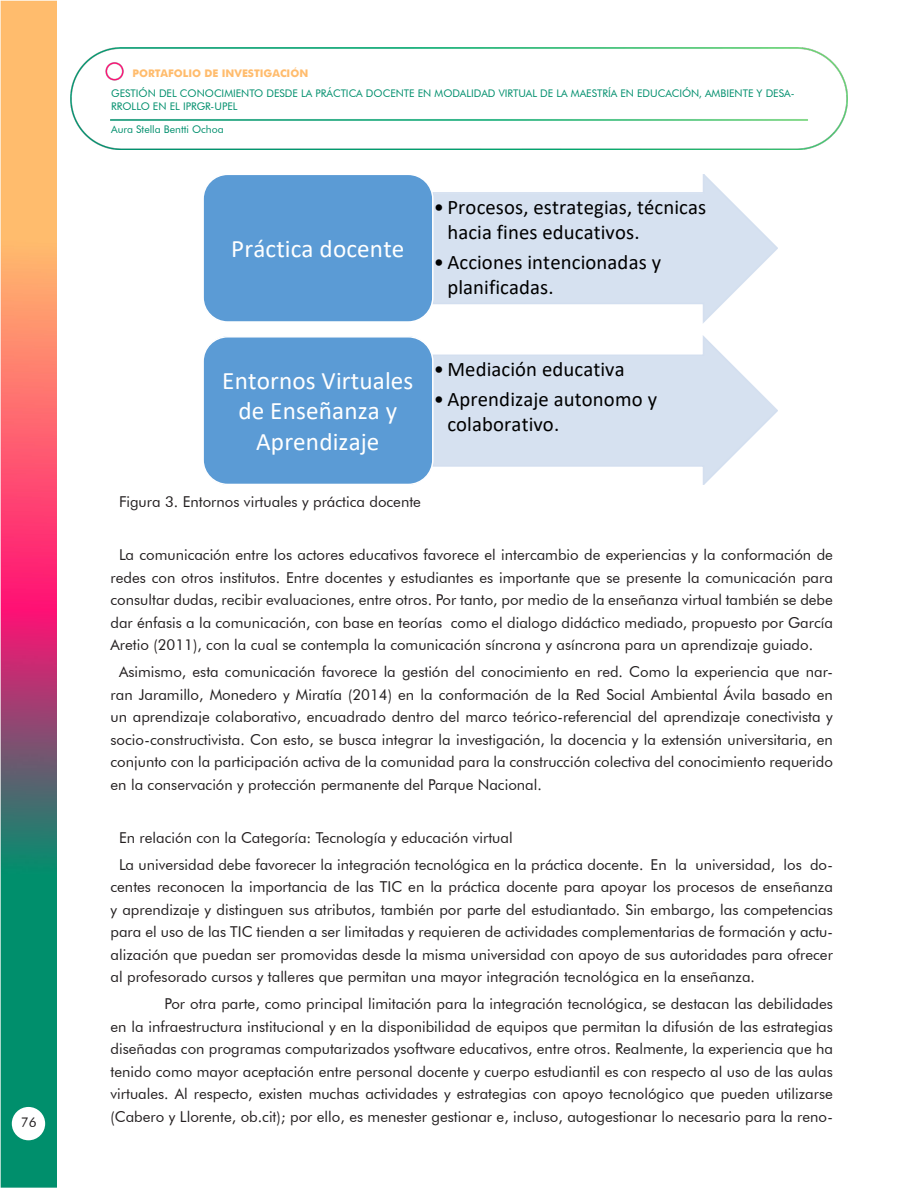
<style>
.page{position:relative;width:918px;height:1188px;background:#fff}
.page>*{position:absolute;margin:0;border:0;box-sizing:border-box;transform-origin:0 0}
.t1{font:25.2px/30.6px "Calibri";letter-spacing:.005em;color:#fff;text-align:center}
.t2{font:20.7px/25.2px "Calibri";letter-spacing:.005em;color:#000}
.t3{font:15px/22.5px "Futura BT";color:#231f20;text-align:justify}
.t4{font:13.5px "Futura BT";color:#231f20}
.t5{font:10.5px/12.6px "Futura BT";color:#008f6d}
.t6{font:700 10.5px "Futura";color:#ffbc6d}
</style>
<div class="page">
<img style="left:0;top:0;width:57px;height:1188px">
<img style="left:71px;top:48px;width:776px;height:102px">
<div style="left:12px;top:1107px;width:33px;height:33px;background:#fff;border-radius:50%"></div>
<svg style="left:433px;top:174px;width:345px;height:149px"></svg>
<div style="left:203px;top:174px;width:230px;height:148px;background:#5b9bd5;border-radius:24px"></div>
<div style="left:203px;top:174px;width:231px;height:149px;border:2px solid #fff;border-radius:25px"></div>
<svg style="left:433px;top:335px;width:345px;height:149px"></svg>
<div style="left:203px;top:336px;width:230px;height:148px;background:#5b9bd5;border-radius:25px"></div>
<div style="left:203px;top:336px;width:231px;height:148px;border:2px solid #fff;border-radius:25px"></div>
<p class="t4" style="left:21px;top:1114px;width:17px">76</p>
<p class="t6" style="left:132px;top:66px;width:177px">PORTAFOLIO DE INVESTIGACIÓN</p>
<p class="t5" style="left:111px;top:87px;width:685px">GESTIÓN DEL CONOCIMIENTO DESDE LA PRÁCTICA DOCENTE EN MODALIDAD VIRTUAL DE LA MAESTRÍA EN EDUCACIÓN, AMBIENTE Y DESA-<br>RROLLO EN EL IPRGR-UPEL</p>
<p class="t5" style="left:111px;top:123px;width:114px">Aura Stella Bentti Ochoa</p>
<p class="t1" style="left:231px;top:232px;width:175px">Práctica docente</p>
<p class="t2" style="left:447px;top:194px;width:260px;text-indent:-13px">• Procesos, estrategias, técnicas hacia fines educativos.</p>
<p class="t2" style="left:447px;top:249px;width:215px;text-indent:-13px">• Acciones intencionadas y planificadas.</p>
<p class="t1" style="left:222px;top:364px;width:193px">Entornos Virtuales de Enseñanza y<br>Aprendizaje</p>
<p class="t2" style="left:434px;top:356px;width:192px">• Mediación educativa</p>
<p class="t2" style="left:447px;top:386px;width:211px;text-indent:-13px">• Aprendizaje autonomo y colaborativo.</p>
<p class="t3" style="left:119px;top:490px;width:303px">Figura 3. Entornos virtuales y práctica docente</p>
<p class="t3" style="left:111px;top:544px;width:724px;text-indent:9px">La comunicación entre los actores educativos favorece el intercambio de experiencias y la conformación de redes con otros institutos. Entre docentes y estudiantes es importante que se presente la comunicación para consultar dudas, recibir evaluaciones, entre otros. Por tanto, por medio de la enseñanza virtual también se debe dar énfasis a la comunicación, con base en teorías como el dialogo didáctico mediado, propuesto por García Aretio (2011), con la cual se contempla la comunicación síncrona y asíncrona para un aprendizaje guiado.</p>
<p class="t3" style="left:111px;top:660px;width:724px;text-indent:9px">Asimismo, esta comunicación favorece la gestión del conocimiento en red. Como la experiencia que nar&shy;ran Jaramillo, Monedero y Miratía (2014) en la conformación de la Red Social Ambiental Ávila basado en un aprendizaje colaborativo, encuadrado dentro del marco teórico-referencial del aprendizaje conectivista y socio-constructivista. Con esto, se busca integrar la investigación, la docencia y la extensión universitaria, en conjunto con la participación activa de la comunidad para la construcción colectiva del conocimiento requerido en la conservación y protección permanente del Parque Nacional.</p>
<p class="t3" style="left:119px;top:826px;width:395px">En relación con la Categoría: Tecnología y educación virtual</p>
<p class="t3" style="left:111px;top:853px;width:724px;text-indent:9px">La universidad debe favorecer la integración tecnológica en la práctica docente. En la universidad, los do&shy;centes reconocen la importancia de las TIC en la práctica docente para apoyar los procesos de enseñanza y aprendizaje y distinguen sus atributos, también por parte del estudiantado. Sin embargo, las competencias para el uso de las TIC tienden a ser limitadas y requieren de actividades complementarias de formación y actu&shy;alización que puedan ser promovidas desde la misma universidad con apoyo de sus autoridades para ofrecer al profesorado cursos y talleres que permitan una mayor integración tecnológica en la enseñanza.</p>
<p class="t3" style="left:111px;top:992px;width:724px;text-indent:54px">Por otra parte, como principal limitación para la integración tecnológica, se destacan las debilidades en la infraestructura institucional y en la disponibilidad de equipos que permitan la difusión de las estrategias diseñadas con programas computarizados ysoftware educativos, entre otros. Realmente, la experiencia que ha tenido como mayor aceptación entre personal docente y cuerpo estudiantil es con respecto al uso de las aulas virtuales. Al respecto, existen muchas actividades y estrategias con apoyo tecnológico que pueden utilizarse (Cabero y Llorente, ob.cit); por ello, es menester gestionar e, incluso, autogestionar lo necesario para la reno-</p>
</div>
